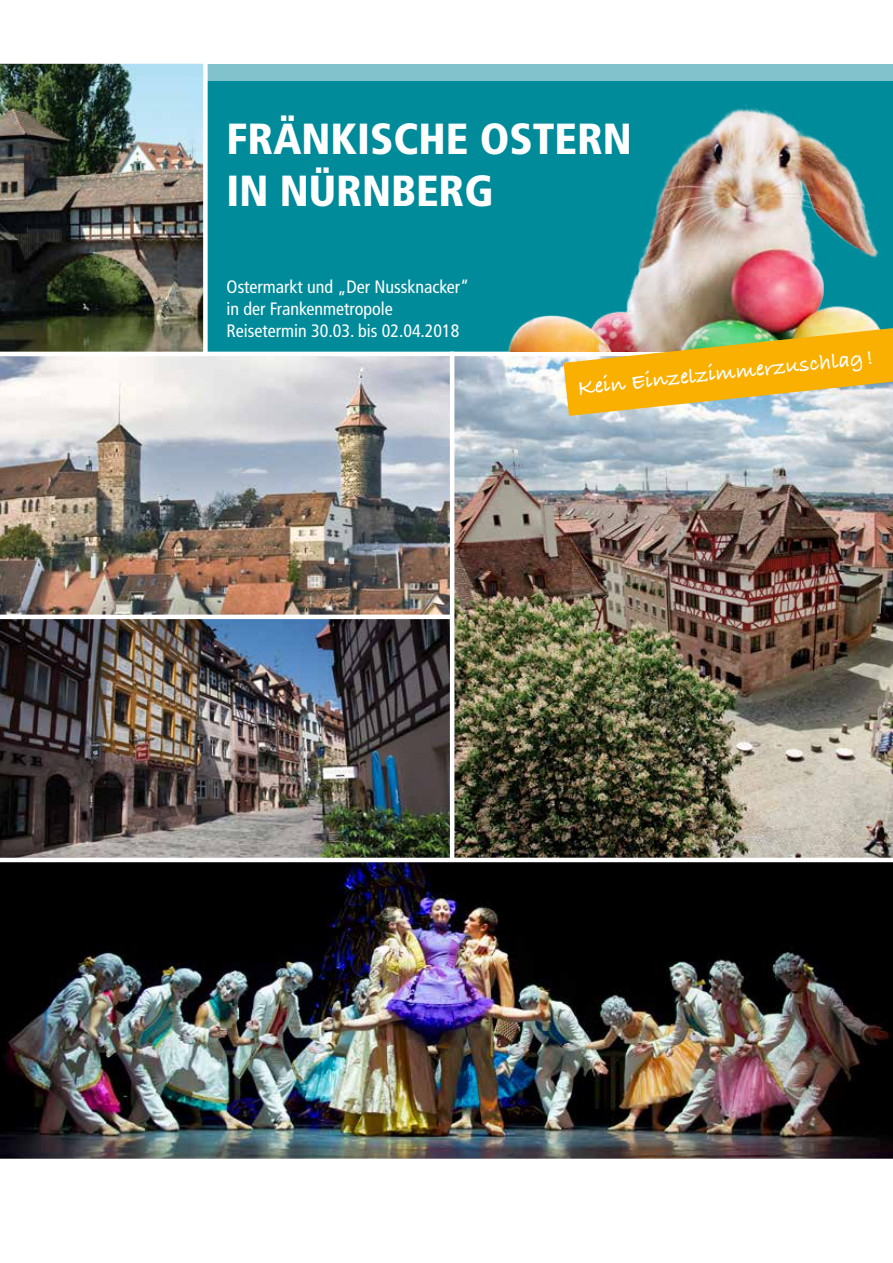
<style>
.page{position:relative;width:893px;height:1263px;background:#fff}
.page>*{position:absolute;margin:0;border:0;box-sizing:border-box;transform-origin:0 0}
.t1{font:900 condensed 43.5px/52.2px "Frutiger";color:#fff}
.t2{font:700 22.5px "Bradley Hand ITCTT";color:#fff}
.t3{font:condensed 18px/21.6px "Frutiger";color:#fff}
</style>
<div class="page">
<div style="left:208px;top:80px;width:685px;height:272px;background:#008b9a"></div>
<div style="left:208px;top:64px;width:685px;height:16px;background:#81c2cc"></div>
<img style="left:0;top:356px;width:450px;height:259px">
<img style="left:0;top:619px;width:450px;height:239px">
<img style="left:0;top:63px;width:208px;height:289px">
<img style="left:454px;top:356px;width:439px;height:502px">
<img style="left:505px;top:104px;width:377px;height:248px">
<img style="left:563px;top:328px;width:330px;height:88px">
<img style="left:0;top:862px;width:893px;height:297px">
<h1 class="t1" style="left:227px;top:112px;width:407px">FRÄNKISCHE OSTERN<br>IN NÜRNBERG</h1>
<p class="t3" style="left:227px;top:276px;width:244px">Ostermarkt und „Der Nussknacker“ in der Frankenmetropole<br>Reisetermin 30.03. bis 02.04.2018</p>
<p class="t2" style="left:576px;top:371px;width:298px;rotate:-6deg">Kein Einzelzimmerzuschlag!</p>
</div>
